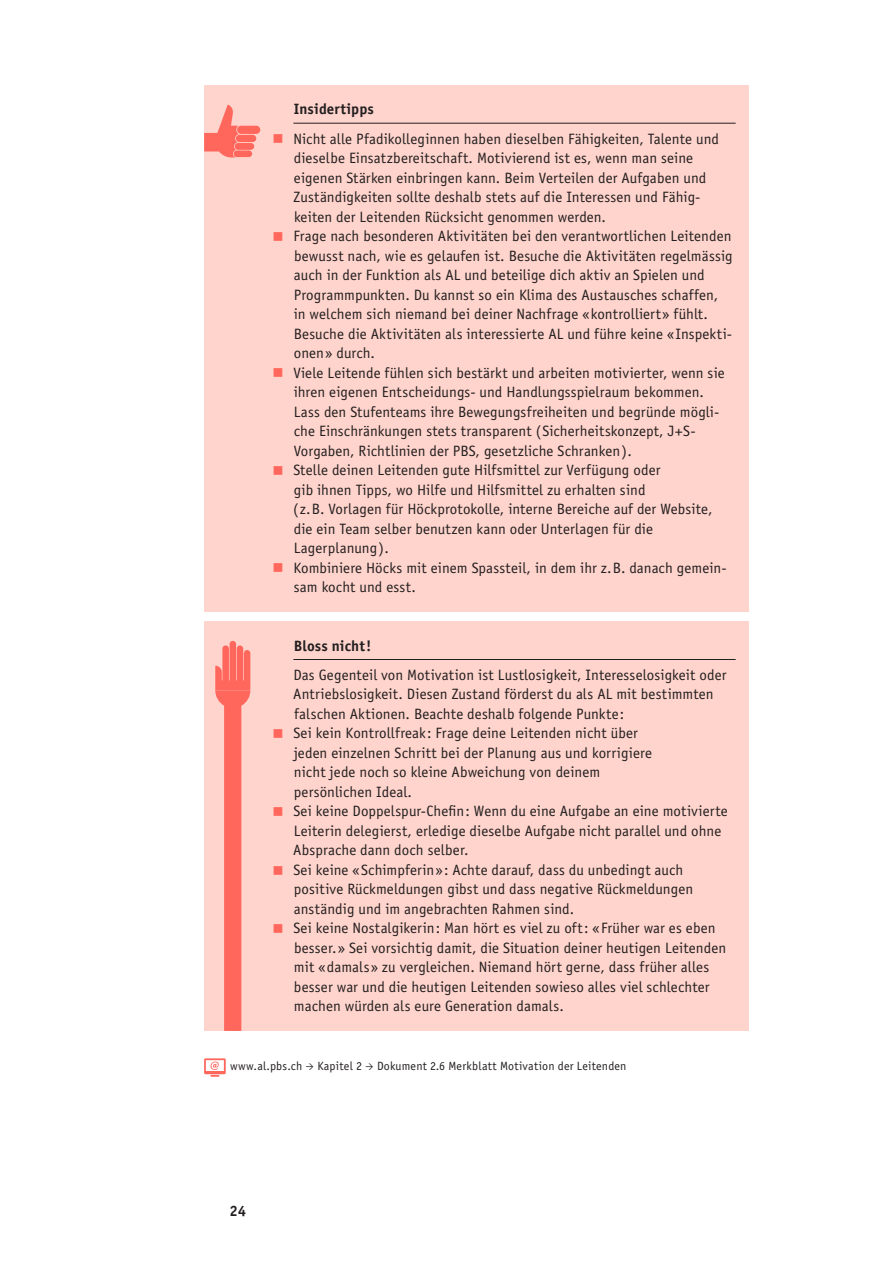
<style>
.page{position:relative;width:893px;height:1263px;background:#fff}
.page>*{position:absolute;margin:0;border:0;box-sizing:border-box;transform-origin:0 0}
.t1{font:15px/19.5px "Officina Sans";letter-spacing:.005em;color:#231f20}
.t2{font:700 15px "Officina Sans";letter-spacing:.005em;color:#231f20}
.t3{font:12px "Officina Sans";letter-spacing:.015em;color:#231f20}
.s1{color:#ff675d}
</style>
<div class="page">
<div style="left:204px;top:85px;width:544px;height:527px;background:#ffd4cc"></div>
<div style="left:204px;top:621px;width:544px;height:410px;background:#ffd4cc"></div>
<div style="left:234px;top:150px;width:18px;height:7px;background:#ff675d;border-radius:3px"></div>
<div style="left:235px;top:143px;width:19px;height:7px;background:#ff675d;border-radius:3px"></div>
<div style="left:236px;top:135px;width:20px;height:7px;background:#ff675d;border-radius:4px"></div>
<div style="left:237px;top:126px;width:23px;height:8px;background:#ff675d;border-radius:4px"></div>
<svg style="left:204px;top:105px;width:35px;height:52px"></svg>
<svg style="left:204px;top:1058px;width:22px;height:19px"></svg>
<svg style="left:215px;top:641px;width:35px;height:390px"></svg>
<hr style="left:293px;top:123px;width:443px;height:1px;background:#231f20">
<hr style="left:293px;top:659px;width:443px;height:1px;background:#231f20">
<p class="t2" style="left:294px;top:100px;width:81px">Insidertipps</p>
<p class="t1" style="left:294px;top:129px;width:427px;text-indent:-21px"><span class="s1">■</span> Nicht alle Pfadikolleginnen haben dieselben Fähigkeiten, Talente und dieselbe Einsatzbereitschaft. Motivierend ist es, wenn man seine eigenen Stärken einbringen kann. Beim Verteilen der Aufgaben und Zuständigkeiten sollte deshalb stets auf die Interessen und Fähig&shy;keiten der Leitenden Rücksicht genommen werden.</p>
<p class="t1" style="left:294px;top:226px;width:440px;text-indent:-21px"><span class="s1">■</span> Frage nach besonderen Aktivitäten bei den verantwortlichen Leitenden bewusst nach, wie es gelaufen ist. Besuche die Aktivitäten regelmässig auch in der Funktion als AL und beteilige dich aktiv an Spielen und Programmpunkten. Du kannst so ein Klima des Austausches schaffen, in welchem sich niemand bei deiner Nachfrage « kontrolliert » fühlt.<br>Besuche die Aktivitäten als interessierte AL und führe keine « Inspekti&shy;onen » durch.</p>
<p class="t1" style="left:294px;top:363px;width:433px;text-indent:-21px"><span class="s1">■</span> Viele Leitende fühlen sich bestärkt und arbeiten motivierter, wenn sie ihren eigenen Entscheidungs- und Handlungsspielraum bekommen.<br>Lass den Stufenteams ihre Bewegungsfreiheiten und begründe mögli&shy;che Einschränkungen stets transparent ( Sicherheitskonzept, J+S-Vorgaben, Richtlinien der PBS, gesetzliche Schranken ).</p>
<p class="t1" style="left:293px;top:460px;width:421px;text-indent:-21px"><span class="s1">■</span> Stelle deinen Leitenden gute Hilfsmittel zur Verfügung oder<br>gib ihnen Tipps, wo Hilfe und Hilfsmittel zu erhalten sind<br>( z. B. Vorlagen für Höckprotokolle, interne Bereiche auf der Website, die ein Team selber benutzen kann oder Unterlagen für die Lagerplanung ).</p>
<p class="t1" style="left:294px;top:558px;width:434px;text-indent:-21px"><span class="s1">■</span> Kombiniere Höcks mit einem Spassteil, in dem ihr z. B. danach gemein&shy;sam kocht und esst.</p>
<p class="t2" style="left:294px;top:636px;width:79px">Bloss nicht !</p>
<p class="t1" style="left:293px;top:665px;width:435px">Das Gegenteil von Motivation ist Lustlosigkeit, Interesselosigkeit oder<br>Antriebslosigkeit. Diesen Zustand förderst du als AL mit bestimmten falschen Aktionen. Beachte deshalb folgende Punkte :</p>
<p class="t1" style="left:294px;top:723px;width:360px;text-indent:-21px"><span class="s1">■</span> Sei kein Kontrollfreak : Frage deine Leitenden nicht über jeden einzelnen Schritt bei der Planung aus und korrigiere nicht jede noch so kleine Abweichung von deinem persönlichen Ideal.</p>
<p class="t1" style="left:293px;top:801px;width:436px;text-indent:-21px"><span class="s1">■</span> Sei keine Doppelspur-Chefin : Wenn du eine Aufgabe an eine motivierte<br>Leiterin delegierst, erledige dieselbe Aufgabe nicht parallel und ohne<br>Absprache dann doch selber.</p>
<p class="t1" style="left:294px;top:860px;width:401px;text-indent:-21px"><span class="s1">■</span> Sei keine « Schimpferin » : Achte darauf, dass du unbedingt auch positive Rückmeldungen gibst und dass negative Rückmeldungen anständig und im angebrachten Rahmen sind.</p>
<p class="t1" style="left:294px;top:918px;width:434px;text-indent:-22px"><span class="s1">■</span> Sei keine Nostalgikerin : Man hört es viel zu oft : « Früher war es eben besser. » Sei vorsichtig damit, die Situation deiner heutigen Leitenden mit « damals » zu vergleichen. Niemand hört gerne, dass früher alles besser war und die heutigen Leitenden sowieso alles viel schlechter machen würden als eure Generation damals.</p>
<p class="t3" style="left:230px;top:1059px;width:74px">www.al.pbs.ch</p>
<p class="t3" style="left:317px;top:1059px;width:46px">Kapitel 2</p>
<p class="t3" style="left:377px;top:1059px;width:251px">Dokument 2.6 Merkblatt Motivation der Leitenden</p>
<p class="t2" style="left:230px;top:1202px;width:18px">24</p>
</div>
